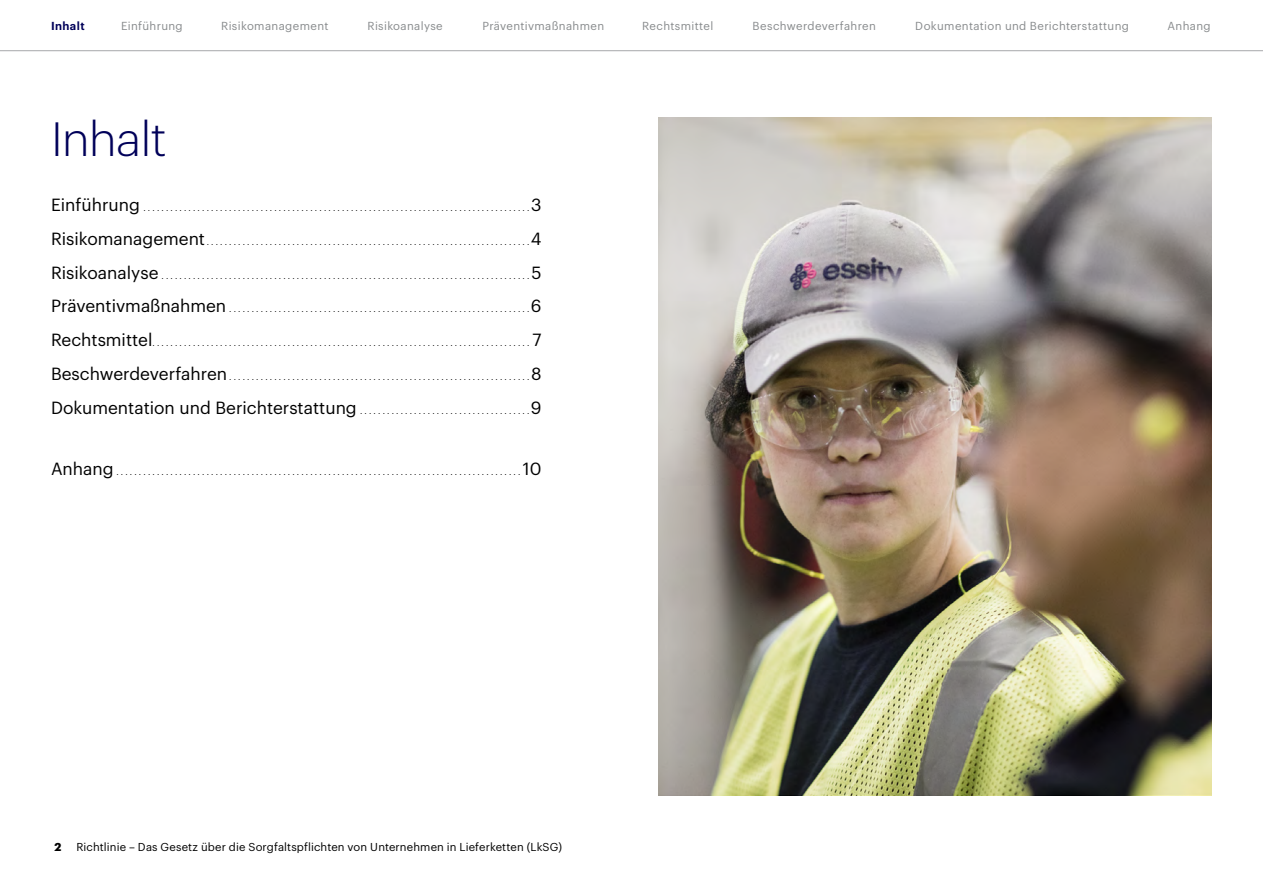
<style>
.page{position:relative;width:1263px;height:893px;background:#fff}
.page>*{position:absolute;margin:0;border:0;box-sizing:border-box;transform-origin:0 0}
.t1{font:300 47.1px "Graphik";letter-spacing:-.01em;color:#000059}
.t2{font:11.4px "Graphik";letter-spacing:.03em;color:#888b8d}
.t3{font:600 11.4px "Graphik";letter-spacing:.035em;color:#000059}
.t4{font:11.25px "Graphik";letter-spacing:.01em;color:#000}
.t5{font:700 11.25px "Graphik";color:#000}
.t6{font:8.25px "Graphik";color:#000}
.s1{font-size:17.25px}
</style>
<div class="page">
<hr style="left:0;top:50px;width:1263px;height:1px;background:#a6a8aa">
<img style="left:659px;top:117px;width:552px;height:679px">
<h2 class="t3" style="left:51px;top:17px;width:35px">Inhalt</h2>
<h2 class="t2" style="left:121px;top:17px;width:63px">Einführung</h2>
<h2 class="t2" style="left:221px;top:17px;width:109px">Risikomanagement</h2>
<h2 class="t2" style="left:367px;top:17px;width:77px">Risikoanalyse</h2>
<h2 class="t2" style="left:482px;top:17px;width:123px">Präventivmaßnahmen</h2>
<h2 class="t2" style="left:642px;top:17px;width:73px">Rechtsmittel</h2>
<h2 class="t2" style="left:753px;top:17px;width:125px">Beschwerdeverfahren</h2>
<h2 class="t2" style="left:915px;top:17px;width:215px">Dokumentation und Berichterstattung</h2>
<h2 class="t2" style="left:1167px;top:17px;width:45px">Anhang</h2>
<h1 class="t1" style="left:51px;top:104px;width:117px">Inhalt</h1>
<p class="t6" style="left:51px;top:202px;width:492px"><span class="s1">Einführung</span> . . . . . . . . . . . . . . . . . . . . . . . . . . . . . . . . . . . . . . . . . . . . . . . . . . . . . . . . . . . . . . . . . . . . . . . . . . . . . . . . . . . . . <span class="s1">3</span></p>
<p class="t6" style="left:51px;top:236px;width:492px"><span class="s1">Risikomanagement</span> . . . . . . . . . . . . . . . . . . . . . . . . . . . . . . . . . . . . . . . . . . . . . . . . . . . . . . . . . . . . . . . . . . . . . . . <span class="s1">4</span></p>
<p class="t6" style="left:51px;top:269px;width:492px"><span class="s1">Risikoanalyse</span> . . . . . . . . . . . . . . . . . . . . . . . . . . . . . . . . . . . . . . . . . . . . . . . . . . . . . . . . . . . . . . . . . . . . . . . . . . . . . . . . . <span class="s1">5</span></p>
<p class="t6" style="left:51px;top:303px;width:492px"><span class="s1">Präventivmaßnahmen</span> . . . . . . . . . . . . . . . . . . . . . . . . . . . . . . . . . . . . . . . . . . . . . . . . . . . . . . . . . . . . . . . . . . <span class="s1">6</span></p>
<p class="t6" style="left:51px;top:337px;width:492px"><span class="s1">Rechtsmittel</span> . . . . . . . . . . . . . . . . . . . . . . . . . . . . . . . . . . . . . . . . . . . . . . . . . . . . . . . . . . . . . . . . . . . . . . . . . . . . . . . . . . . . <span class="s1">7</span></p>
<p class="t6" style="left:51px;top:371px;width:492px"><span class="s1">Beschwerdeverfahren</span>...................................................................<span class="s1">8</span></p>
<p class="t6" style="left:51px;top:404px;width:492px"><span class="s1">Dokumentation und Berichterstattung</span> . . . . . . . . . . . . . . . . . . . . . . . . . . . . . . . . . . . . . <span class="s1">9</span></p>
<p class="t6" style="left:51px;top:466px;width:492px"><span class="s1">Anhang</span> . . . . . . . . . . . . . . . . . . . . . . . . . . . . . . . . . . . . . . . . . . . . . . . . . . . . . . . . . . . . . . . . . . . . . . . . . . . . . . . . . . . . . . . . . . <span class="s1">10</span></p>
<h3 class="t5" style="left:54px;top:838px;width:8px">2</h3>
<h3 class="t4" style="left:76px;top:839px;width:487px">Richtlinie – Das Gesetz über die Sorgfaltspflichten von Unternehmen in Lieferketten (LkSG)</h3>
</div>
